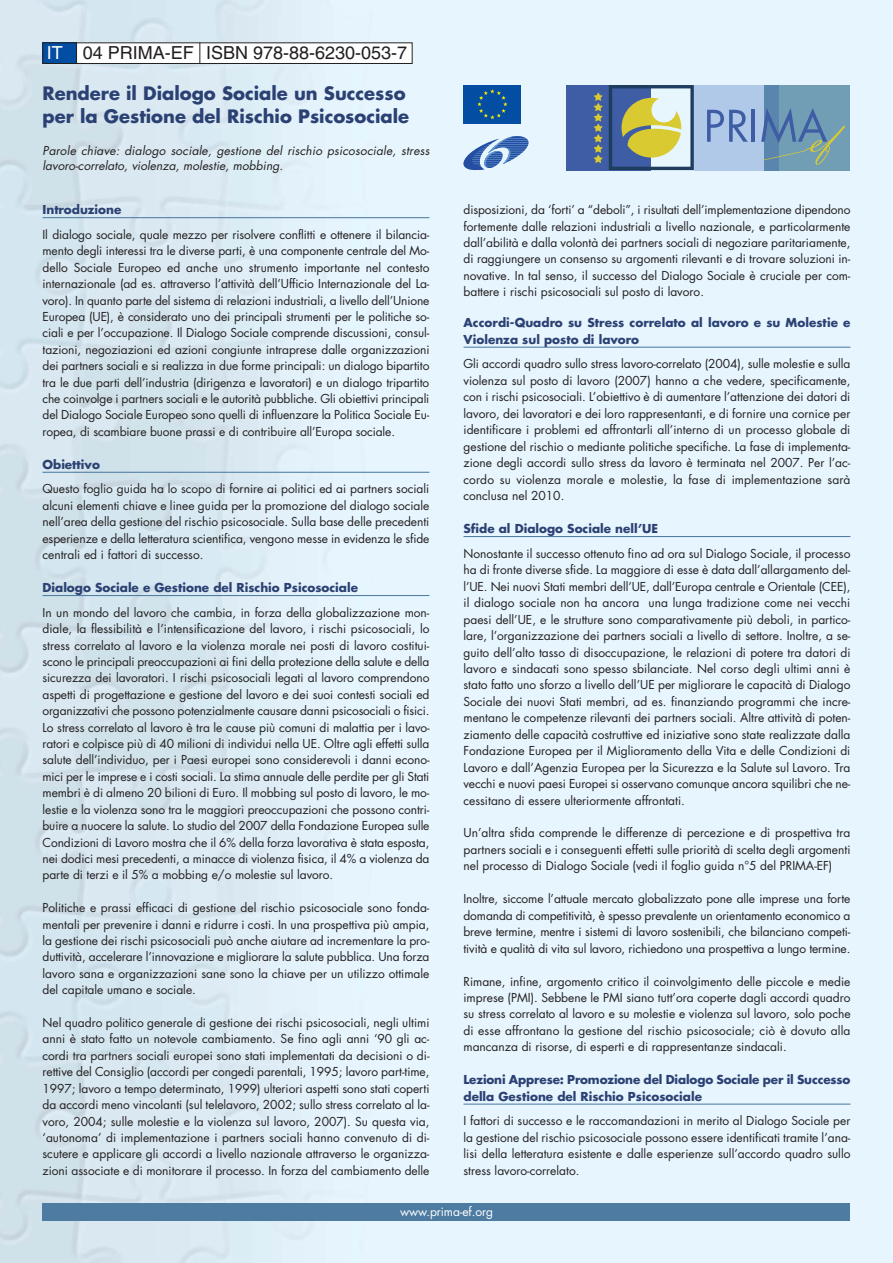
<style>
.page{position:relative;width:893px;height:1263px;background:#fff}
.page>*{position:absolute;margin:0;border:0;box-sizing:border-box;transform-origin:0 0}
.t1{font:700 18px/23.4px "Futura";color:#2b4173}
.t2{font:18px "Helvetica";color:#231f20}
.t3{font:12px/16.4px "Futura";color:#231f20;text-align:justify}
.t4{font:700 12px/16.4px "Futura";color:#2b4173}
.t5{font:italic 12px/15.8px "Futura";color:#231f20}
.t6{font:12px "Futura";letter-spacing:-.005em;color:#fff}
.s1{color:#fff}
</style>
<div class="page">
<img style="left:0;top:0;width:893px;height:1263px">
<div style="left:43px;top:43px;width:34px;height:21px;background:#034ea2"></div>
<div style="left:77px;top:43px;width:335px;height:21px;background:#fff"></div>
<div style="left:43px;top:43px;width:369px;height:21px;border:1px solid #231f20"></div>
<div style="left:43px;top:1203px;width:807px;height:17px;background:#4e7ba2"></div>
<div style="left:566px;top:85px;width:85px;height:85px;background:#3e5da4"></div>
<div style="left:694px;top:85px;width:71px;height:85px;background:#b0c9e9"></div>
<div style="left:765px;top:85px;width:14px;height:85px;background:#5a85ac"></div>
<div style="left:779px;top:85px;width:71px;height:85px;background:#729eb5"></div>
<svg style="left:609px;top:85px;width:85px;height:85px"></svg>
<svg style="left:594px;top:92px;width:9px;height:71px"></svg>
<svg style="left:707px;top:110px;width:41px;height:32px"></svg>
<hr style="left:752px;top:110px;width:3px;height:32px;background:#3e5da4">
<svg style="left:761px;top:108px;width:84px;height:57px"></svg>
<div style="left:463px;top:85px;width:58px;height:38px;background:#034ea2"></div>
<svg style="left:477px;top:89px;width:30px;height:30px"></svg>
<svg style="left:463px;top:136px;width:65px;height:34px;background:#90add7"></svg>
<svg style="left:76px;top:43px;width:1px;height:21px"></svg>
<svg style="left:200px;top:43px;width:1px;height:21px"></svg>
<hr style="left:43px;top:217px;width:386px;height:1px;background:#4e7ba2">
<hr style="left:43px;top:472px;width:386px;height:1px;background:#4e7ba2">
<hr style="left:43px;top:595px;width:386px;height:1px;background:#4e7ba2">
<hr style="left:463px;top:347px;width:387px;height:1px;background:#4e7ba2">
<hr style="left:463px;top:536px;width:387px;height:1px;background:#4e7ba2">
<hr style="left:463px;top:1103px;width:387px;height:2px;background:#4e7ba2">
<h1 class="t2" style="left:47px;top:46px;width:362px"><span class="s1">IT</span> 04 PRIMA-EF ISBN 978-88-6230-053-7</h1>
<h1 class="t1" style="left:43px;top:83px;width:368px">Rendere il Dialogo Sociale un Successo per la Gestione del Rischio Psicosociale</h1>
<p class="t5" style="left:43px;top:143px;width:390px">Parole chiave: dialogo sociale, gestione del rischio psicosociale, stress lavoro-correlato, violenza, molestie, mobbing.</p>
<p class="t4" style="left:43px;top:202px;width:80px">Introduzione</p>
<p class="t3" style="left:43px;top:227px;width:388px">Il dialogo sociale, quale mezzo per risolvere conflitti e ottenere il bilancia&shy;mento degli interessi tra le diverse parti, è una componente centrale del Mo&shy;dello Sociale Europeo ed anche uno strumento importante nel contesto internazionale (ad es. attraverso l’attività dell’Ufficio Internazionale del La&shy;voro). In quanto parte del sistema di relazioni industriali, a livello dell’Unione Europea (UE), è considerato uno dei principali strumenti per le politiche so&shy;ciali e per l’occupazione. Il Dialogo Sociale comprende discussioni, consul&shy;tazioni, negoziazioni ed azioni congiunte intraprese dalle organizzazioni dei partners sociali e si realizza in due forme principali: un dialogo bipartito tra le due parti dell’industria (dirigenza e lavoratori) e un dialogo tripartito che coinvolge i partners sociali e le autorità pubbliche. Gli obiettivi principali del Dialogo Sociale Europeo sono quelli di influenzare la Politica Sociale Eu&shy;ropea, di scambiare buone prassi e di contribuire all’Europa sociale.</p>
<p class="t4" style="left:43px;top:457px;width:59px">Obiettivo</p>
<p class="t3" style="left:43px;top:482px;width:388px">Questo foglio guida ha lo scopo di fornire ai politici ed ai partners sociali alcuni elementi chiave e linee guida per la promozione del dialogo sociale nell’area della gestione del rischio psicosociale. Sulla base delle precedenti esperienze e della letteratura scientifica, vengono messe in evidenza le sfide centrali ed i fattori di successo.</p>
<p class="t4" style="left:43px;top:580px;width:317px">Dialogo Sociale e Gestione del Rischio Psicosociale</p>
<p class="t3" style="left:43px;top:605px;width:389px">In un mondo del lavoro che cambia, in forza della globalizzazione mon&shy;diale, la flessibilità e l’intensificazione del lavoro, i rischi psicosociali, lo stress correlato al lavoro e la violenza morale nei posti di lavoro costitui&shy;scono le principali preoccupazioni ai fini della protezione della salute e della sicurezza dei lavoratori. I rischi psicosociali legati al lavoro comprendono aspetti di progettazione e gestione del lavoro e dei suoi contesti sociali ed organizzativi che possono potenzialmente causare danni psicosociali o fisici.<br>Lo stress correlato al lavoro è tra le cause più comuni di malattia per i lavo&shy;ratori e colpisce più di 40 milioni di individui nella UE. Oltre agli effetti sulla salute dell’individuo, per i Paesi europei sono considerevoli i danni econo&shy;mici per le imprese e i costi sociali. La stima annuale delle perdite per gli Stati membri è di almeno 20 bilioni di Euro. Il mobbing sul posto di lavoro, le mo&shy;lestie e la violenza sono tra le maggiori preoccupazioni che possono contri&shy;buire a nuocere la salute. Lo studio del 2007 della Fondazione Europea sulle Condizioni di Lavoro mostra che il 6% della forza lavorativa è stata esposta, nei dodici mesi precedenti, a minacce di violenza fisica, il 4% a violenza da parte di terzi e il 5% a mobbing e/o molestie sul lavoro.</p>
<p class="t3" style="left:43px;top:901px;width:388px">Politiche e prassi efficaci di gestione del rischio psicosociale sono fonda&shy;mentali per prevenire i danni e ridurre i costi. In una prospettiva più ampia, la gestione dei rischi psicosociali può anche aiutare ad incrementare la pro&shy;duttività, accelerare l’innovazione e migliorare la salute pubblica. Una forza lavoro sana e organizzazioni sane sono la chiave per un utilizzo ottimale del capitale umano e sociale.</p>
<p class="t3" style="left:43px;top:1015px;width:388px">Nel quadro politico generale di gestione dei rischi psicosociali, negli ultimi anni è stato fatto un notevole cambiamento. Se fino agli anni ‘90 gli ac&shy;cordi tra partners sociali europei sono stati implementati da decisioni o di&shy;rettive del Consiglio (accordi per congedi parentali, 1995; lavoro part-time, 1997; lavoro a tempo determinato, 1999) ulteriori aspetti sono stati coperti da accordi meno vincolanti (sul telelavoro, 2002; sullo stress correlato al la&shy;voro, 2004; sulle molestie e la violenza sul lavoro, 2007). Su questa via, ‘autonoma’ di implementazione i partners sociali hanno convenuto di di&shy;scutere e applicare gli accordi a livello nazionale attraverso le organizza&shy;zioni associate e di monitorare il processo. In forza del cambiamento delle</p>
<p class="t3" style="left:463px;top:202px;width:388px">disposizioni, da ‘forti’ a “deboli”, i risultati dell’implementazione dipendono fortemente dalle relazioni industriali a livello nazionale, e particolarmente dall’abilità e dalla volontà dei partners sociali di negoziare paritariamente, di raggiungere un consenso su argomenti rilevanti e di trovare soluzioni in&shy;novative. In tal senso, il successo del Dialogo Sociale è cruciale per com&shy;battere i rischi psicosociali sul posto di lavoro.</p>
<p class="t4" style="left:463px;top:316px;width:388px">Accordi-Quadro su Stress correlato al lavoro e su Molestie e<br>Violenza sul posto di lavoro</p>
<p class="t3" style="left:463px;top:357px;width:388px">Gli accordi quadro sullo stress lavoro-correlato (2004), sulle molestie e sulla violenza sul posto di lavoro (2007) hanno a che vedere, specificamente, con i rischi psicosociali. L’obiettivo è di aumentare l’attenzione dei datori di lavoro, dei lavoratori e dei loro rappresentanti, e di fornire una cornice per identificare i problemi ed affrontarli all’interno di un processo globale di gestione del rischio o mediante politiche specifiche. La fase di implementa&shy;zione degli accordi sullo stress da lavoro è terminata nel 2007. Per l’ac&shy;cordo su violenza morale e molestie, la fase di implementazione sarà conclusa nel 2010.</p>
<p class="t4" style="left:463px;top:521px;width:196px">Sfide al Dialogo Sociale nell’UE</p>
<p class="t3" style="left:463px;top:546px;width:388px">Nonostante il successo ottenuto fino ad ora sul Dialogo Sociale, il processo ha di fronte diverse sfide. La maggiore di esse è data dall’allargamento del&shy;l’UE. Nei nuovi Stati membri dell’UE, dall’Europa centrale e Orientale (CEE), il dialogo sociale non ha ancora una lunga tradizione come nei vecchi paesi dell’UE, e le strutture sono comparativamente più deboli, in partico&shy;lare, l’organizzazione dei partners sociali a livello di settore. Inoltre, a se&shy;guito dell’alto tasso di disoccupazione, le relazioni di potere tra datori di lavoro e sindacati sono spesso sbilanciate. Nel corso degli ultimi anni è stato fatto uno sforzo a livello dell’UE per migliorare le capacità di Dialogo Sociale dei nuovi Stati membri, ad es. finanziando programmi che incre&shy;mentano le competenze rilevanti dei partners sociali. Altre attività di poten&shy;ziamento delle capacità costruttive ed iniziative sono state realizzate dalla Fondazione Europea per il Miglioramento della Vita e delle Condizioni di Lavoro e dall’Agenzia Europea per la Sicurezza e la Salute sul Lavoro. Tra vecchi e nuovi paesi Europei si osservano comunque ancora squilibri che ne&shy;cessitano di essere ulteriormente affrontati.</p>
<p class="t3" style="left:463px;top:826px;width:388px">Un’altra sfida comprende le differenze di percezione e di prospettiva tra partners sociali e i conseguenti effetti sulle priorità di scelta degli argomenti nel processo di Dialogo Sociale (vedi il foglio guida n°5 del PRIMA-EF)</p>
<p class="t3" style="left:463px;top:892px;width:388px">Inoltre, siccome l’attuale mercato globalizzato pone alle imprese una forte domanda di competitività, è spesso prevalente un orientamento economico a breve termine, mentre i sistemi di lavoro sostenibili, che bilanciano competi&shy;tività e qualità di vita sul lavoro, richiedono una prospettiva a lungo termine.</p>
<p class="t3" style="left:463px;top:974px;width:389px">Rimane, infine, argomento critico il coinvolgimento delle piccole e medie imprese (PMI). Sebbene le PMI siano tutt’ora coperte dagli accordi quadro su stress correlato al lavoro e su molestie e violenza sul lavoro, solo poche di esse affrontano la gestione del rischio psicosociale; ciò è dovuto alla mancanza di risorse, di esperti e di rappresentanze sindacali.</p>
<p class="t4" style="left:463px;top:1072px;width:388px">Lezioni Apprese: Promozione del Dialogo Sociale per il Successo della Gestione del Rischio Psicosociale</p>
<p class="t3" style="left:463px;top:1114px;width:388px">I fattori di successo e le raccomandazioni in merito al Dialogo Sociale per la gestione del rischio psicosociale possono essere identificati tramite l’ana&shy;lisi della letteratura esistente e dalle esperienze sull’accordo quadro sullo stress lavoro-correlato.</p>
<p class="t6" style="left:400px;top:1205px;width:94px">www.prima-ef.org</p>
</div>
